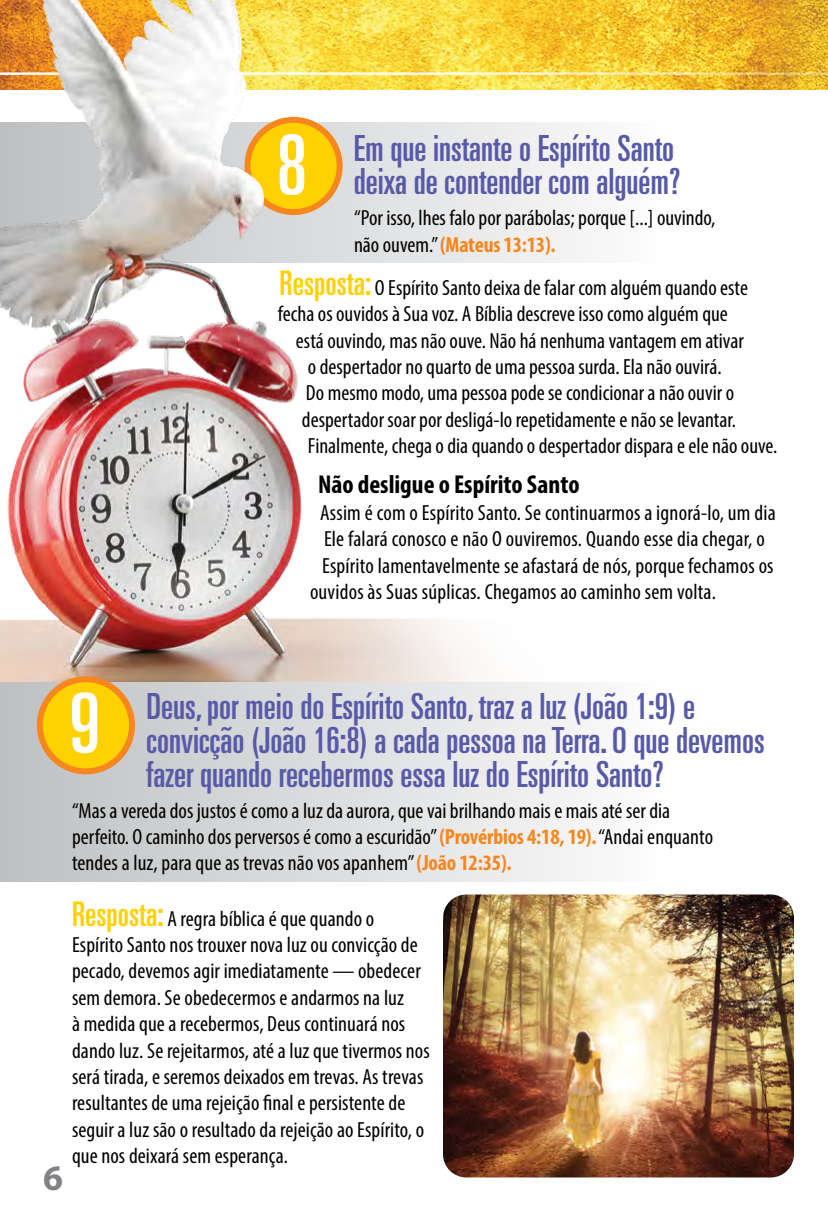
<style>
.page{position:relative;width:828px;height:1224px;background:#fff}
.page>*{position:absolute;margin:0;border:0;box-sizing:border-box;transform-origin:0 0}
.t1{font:ultra-condensed 83px "Univers";color:#fff}
.t2{font:ultra-condensed 36px/34px "Univers";color:#575aa8}
.t3{font:700 36px "Myriad Pro";color:#808285}
.t4{font:700 condensed 26px "Myriad Pro";color:#000}
.t5{font:condensed 22px/26.4px "Myriad Pro";color:#000}
.s1{font-weight:700;color:#f6871f}
.s2{font-family:"Univers";font-stretch:ultra-condensed;font-size:34px;color:#ffd100}
</style>
<div class="page">
<img style="left:674px;top:0;width:154px;height:90px">
<img style="left:0;top:0;width:674px;height:682px">
<div style="left:0;top:682px;width:658px;height:200px;background:linear-gradient(to right,#bebfbf,#fbfcfd)"></div>
<div style="left:40px;top:679px;width:92px;height:92px;background:#ffd100;border-radius:50%"></div>
<div style="left:37px;top:676px;width:98px;height:98px;border:6px solid #f6871f;border-radius:50%"></div>
<img style="left:443px;top:895px;width:351px;height:282px">
<h1 class="t1" style="left:277px;top:118px;width:32px">8</h1>
<h2 class="t2" style="left:354px;top:131px;width:328px">Em que instante o Espírito Santo deixa de contender com alguém?</h2>
<p class="t5" style="left:354px;top:204px;width:363px">“Por isso, lhes falo por parábolas; porque [...] ouvindo, não ouvem.” <span class="s1">(Mateus 13:13).</span></p>
<p class="t5" style="left:280px;top:274px;width:470px"><span class="s2">Resposta:</span> O Espírito Santo deixa de falar com alguém quando este</p>
<p class="t5" style="left:278px;top:300px;width:451px">fecha os ouvidos à Sua voz. A Bíblia descreve isso como alguém que</p>
<p class="t5" style="left:296px;top:327px;width:449px">está ouvindo, mas não ouve. Não há nenhuma vantagem em ativar</p>
<p class="t5" style="left:308px;top:353px;width:415px">o despertador no quarto de uma pessoa surda. Ela não ouvirá.</p>
<p class="t5" style="left:306px;top:380px;width:430px">Do mesmo modo, uma pessoa pode se condicionar a não ouvir o</p>
<p class="t5" style="left:302px;top:406px;width:436px">despertador soar por desligá-lo repetidamente e não se levantar.</p>
<p class="t5" style="left:308px;top:432px;width:471px">Finalmente, chega o dia quando o despertador dispara e ele não ouve.</p>
<p class="t4" style="left:318px;top:469px;width:263px">Não desligue o Espírito Santo</p>
<p class="t5" style="left:320px;top:499px;width:457px">Assim é com o Espírito Santo. Se continuarmos a ignorá-lo, um dia</p>
<p class="t5" style="left:324px;top:525px;width:442px">Ele falará conosco e não O ouviremos. Quando esse dia chegar, o</p>
<p class="t5" style="left:322px;top:552px;width:453px">Espírito lamentavelmente se afastará de nós, porque fechamos os</p>
<p class="t5" style="left:310px;top:578px;width:408px">ouvidos às Suas súplicas. Chegamos ao caminho sem volta.</p>
<h2 class="t3" style="left:43px;top:1155px;width:21px">6</h2>
<h1 class="t1" style="left:69px;top:676px;width:32px">9</h1>
<h2 class="t2" style="left:146px;top:689px;width:620px">Deus, por meio do Espírito Santo, traz a luz (João 1:9) e convicção (João 16:8) a cada pessoa na Terra. O que devemos fazer quando recebermos essa luz do Espírito Santo?</h2>
<p class="t5" style="left:72px;top:797px;width:643px">“Mas a vereda dos justos é como a luz da aurora, que vai brilhando mais e mais até ser dia perfeito. O caminho dos perversos é como a escuridão” <span class="s1">(Provérbios 4:18, 19).</span> “Andai enquanto tendes a luz, para que as trevas não vos apanhem” <span class="s1">(João 12:35).</span></p>
<p class="t5" style="left:72px;top:905px;width:359px"><span class="s2">Resposta:</span> A regra bíblica é que quando o Espírito Santo nos trouxer nova luz ou convicção de pecado, devemos agir imediatamente — obedecer sem demora. Se obedecermos e andarmos na luz<br>à medida que a recebermos, Deus continuará nos dando luz. Se rejeitarmos, até a luz que tivermos nos será tirada, e seremos deixados em trevas. As trevas resultantes de uma rejeição final e persistente de seguir a luz são o resultado da rejeição ao Espírito, o que nos deixará sem esperança.</p>
</div>
